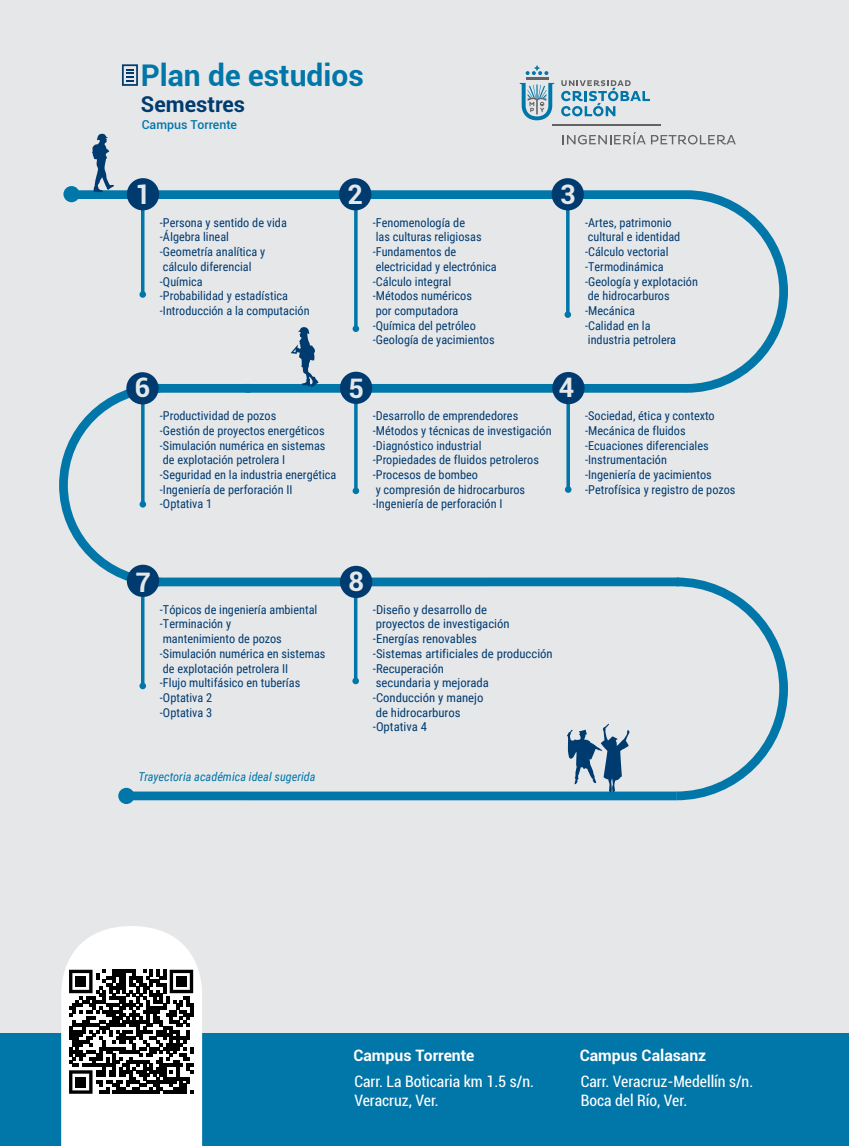
<style>
.page{position:relative;width:849px;height:1146px;background:#fff}
.page>*{position:absolute;margin:0;border:0;box-sizing:border-box;transform-origin:0 0}
.t1{font:700 29.93px "Roboto";color:#0076a9}
.t2{font:700 26.95px "Roboto";color:#e6e7e9}
.t3{font:700 21.88px "Roboto";color:#003b70}
.t4{font:condensed 15.75px/18.9px "Roboto";color:#fff}
.t5{font:700 15.75px "Roboto";color:#fff}
.t6{font:12.25px/14.7px "Roboto Condensed";color:#003b70}
.t7{font:12.25px/14.7px "Roboto Condensed";color:#003b70;scale:1.04 1}
.t8{font:italic 12.25px "Roboto Condensed";color:#0076a9}
.t9{font:500 12.25px "Roboto";color:#0076a9}
</style>
<div class="page">
<div style="left:0;top:0;width:848px;height:1146px;background:#e6e7e9"></div>
<div style="left:245px;top:384px;width:442px;height:9px;background:#0076a9"></div>
<svg style="left:677px;top:190px;width:111px;height:203px"></svg>
<div style="left:72px;top:190px;width:614px;height:9px;background:#0076a9"></div>
<div style="left:129px;top:791px;width:547px;height:9px;background:#0076a9"></div>
<svg style="left:667px;top:577px;width:121px;height:224px"></svg>
<div style="left:143px;top:577px;width:536px;height:9px;background:#0076a9"></div>
<svg style="left:59px;top:379px;width:110px;height:212px"></svg>
<div style="left:143px;top:384px;width:107px;height:9px;background:#0076a9"></div>
<hr style="left:141px;top:184px;width:3px;height:111px;background:#0076a9">
<div style="left:139px;top:291px;width:7px;height:7px;background:#0076a9;border-radius:50%"></div>
<hr style="left:354px;top:184px;width:3px;height:145px;background:#0076a9">
<div style="left:352px;top:325px;width:7px;height:7px;background:#0076a9;border-radius:50%"></div>
<hr style="left:566px;top:184px;width:3px;height:131px;background:#0076a9">
<div style="left:564px;top:311px;width:7px;height:7px;background:#0076a9;border-radius:50%"></div>
<div style="left:127px;top:178px;width:32px;height:32px;background:#003b70;border-radius:50%"></div>
<hr style="left:566px;top:380px;width:3px;height:110px;background:#0076a9">
<svg style="left:564px;top:486px;width:7px;height:7px"></svg>
<div style="left:552px;top:372px;width:32px;height:32px;background:#003b70;border-radius:50%"></div>
<hr style="left:141px;top:597px;width:3px;height:89px;background:#0076a9">
<div style="left:139px;top:683px;width:7px;height:6px;background:#0076a9;border-radius:50%"></div>
<div style="left:127px;top:565px;width:32px;height:32px;background:#003b70;border-radius:50%"></div>
<hr style="left:354px;top:579px;width:3px;height:102px;background:#0076a9">
<div style="left:352px;top:678px;width:7px;height:6px;background:#0076a9;border-radius:50%"></div>
<div style="left:340px;top:566px;width:32px;height:32px;background:#003b70;border-radius:50%"></div>
<hr style="left:354px;top:380px;width:3px;height:111px;background:#0076a9">
<div style="left:352px;top:488px;width:7px;height:6px;background:#0076a9;border-radius:50%"></div>
<div style="left:339px;top:371px;width:33px;height:33px;background:#003b70;border-radius:50%"></div>
<hr style="left:141px;top:377px;width:3px;height:127px;background:#0076a9">
<div style="left:139px;top:501px;width:7px;height:7px;background:#0076a9;border-radius:50%"></div>
<div style="left:126px;top:372px;width:33px;height:33px;background:#003b70;border-radius:50%"></div>
<div style="left:339px;top:178px;width:32px;height:32px;background:#003b70;border-radius:50%"></div>
<div style="left:551px;top:178px;width:32px;height:32px;background:#003b70;border-radius:50%"></div>
<div style="left:63px;top:186px;width:17px;height:16px;background:#0076a9;border-radius:50%"></div>
<div style="left:118px;top:788px;width:16px;height:16px;background:#0076a9;border-radius:50%"></div>
<svg style="left:566px;top:724px;width:63px;height:68px"></svg>
<svg style="left:562px;top:132px;width:173px;height:12px"></svg>
<hr style="left:525px;top:77px;width:23px;height:3px;background:#636366">
<svg style="left:525px;top:66px;width:23px;height:9px"></svg>
<svg style="left:519px;top:83px;width:35px;height:37px"></svg>
<svg style="left:561px;top:80px;width:88px;height:36px"></svg>
<hr style="left:552px;top:125px;width:108px;height:1px;background:#636366">
<svg style="left:92px;top:133px;width:22px;height:59px"></svg>
<svg style="left:291px;top:327px;width:27px;height:60px"></svg>
<svg style="left:122px;top:64px;width:16px;height:22px"></svg>
<div style="left:0;top:1034px;width:848px;height:112px;background:#0076a9"></div>
<svg style="left:61px;top:926px;width:141px;height:220px;background:#b1b1b1"></svg>
<div style="left:76px;top:1077px;width:10px;height:10px;background:#000001"></div>
<h1 class="t1" style="left:141px;top:54px;width:224px">Plan de estudios</h1>
<h3 class="t3" style="left:141px;top:88px;width:106px">Semestres</h3>
<p class="t9" style="left:142px;top:116px;width:97px">Campus Torrente</p>
<h2 class="t2" style="left:135px;top:175px;width:17px">1</h2>
<h2 class="t2" style="left:347px;top:175px;width:17px">2</h2>
<h2 class="t2" style="left:560px;top:175px;width:17px">3</h2>
<p class="t6" style="left:160px;top:215px;width:151px">-Persona y sentido de vida -ÁIgebra lineal<br>-Geometría analítica y<br>cálculo diferencial<br>-Química<br>-Probabilidad y estadística -Introducción a la computación</p>
<p class="t6" style="left:373px;top:215px;width:125px">-Fenomenología de<br>las culturas religiosas -Fundamentos de electricidad y electrónica -Cálculo integral -Métodos numéricos<br>por computadora -Química del petróleo -Geología de yacimientos</p>
<p class="t6" style="left:585px;top:215px;width:114px">-Artes, patrimonio cultural e identidad -Cálculo vectorial -Termodinámica -Geología y explotación de hidrocarburos -Mecánica<br>-Calidad en la<br>industria petrolera</p>
<h2 class="t2" style="left:135px;top:368px;width:17px">6</h2>
<h2 class="t2" style="left:348px;top:369px;width:17px">5</h2>
<p class="t6" style="left:160px;top:408px;width:178px">-Productividad de pozos<br>-Gestión de proyectos energéticos -Simulación numérica en sistemas de explotación petrolera I -Seguridad en la industria energética -Ingeniería de perforación II -Optativa 1</p>
<p class="t6" style="left:373px;top:408px;width:180px">-Desarrollo de emprendedores -Métodos y técnicas de investigación -Diagnóstico industrial<br>-Propiedades de fluidos petroleros -Procesos de bombeo<br>y compresión de hidrocarburos -Ingeniería de perforación I</p>
<h2 class="t2" style="left:558px;top:369px;width:17px">4</h2>
<p class="t6" style="left:585px;top:408px;width:152px">-Sociedad, ética y contexto -Mecánica de fluidos -Ecuaciones diferenciales -Instrumentación<br>-Ingeniería de yacimientos -Petrofísica y registro de pozos</p>
<h2 class="t2" style="left:135px;top:563px;width:17px">7</h2>
<h2 class="t2" style="left:348px;top:562px;width:17px">8</h2>
<p class="t6" style="left:160px;top:602px;width:167px">-Tópicos de ingeniería ambiental -Terminación y<br>mantenimiento de pozos -Simulación numérica en sistemas de explotación petrolera II<br>-Flujo multifásico en tuberías -Optativa 2<br>-Optativa 3</p>
<p class="t7" style="left:373px;top:602px;width:174px">-Diseño y desarrollo de<br>proyectos de investigación -Energías renovables<br>-Sistemas artificiales de producción -Recuperación<br>secundaria y mejorada<br>-Conducción y manejo<br>de hidrocarburos<br>-Optativa 4</p>
<p class="t8" style="left:139px;top:768px;width:178px">Trayectoria académica ideal sugerida</p>
<p class="t5" style="left:353px;top:1044px;width:123px">Campus Torrente</p>
<p class="t5" style="left:579px;top:1044px;width:128px">Campus Calasanz</p>
<p class="t4" style="left:354px;top:1071px;width:181px">Carr. La Boticaria km 1.5 s/n.<br>Veracruz, Ver.</p>
<p class="t4" style="left:580px;top:1071px;width:174px">Carr. Veracruz-Medellín s/n.<br>Boca del Río, Ver.</p>
</div>
